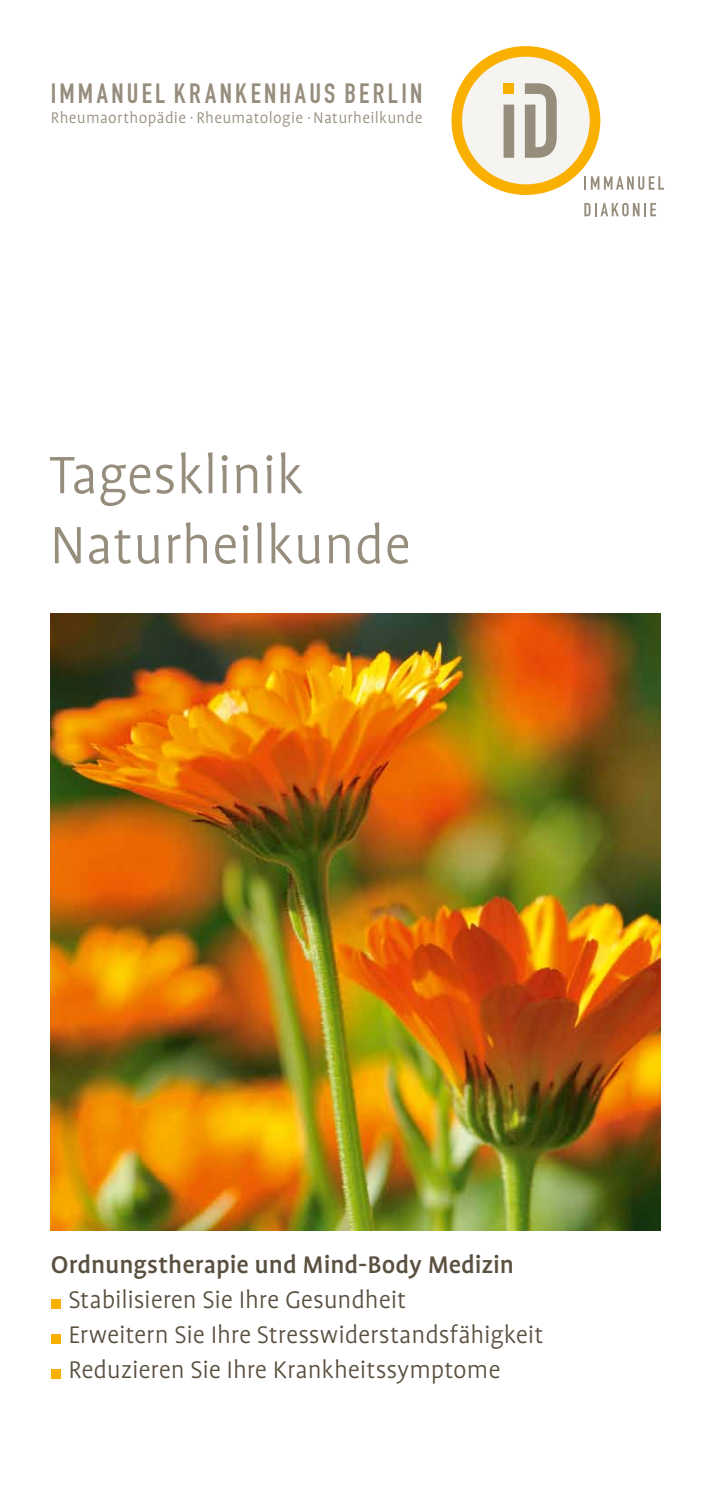
<style>
.page{position:relative;width:709px;height:1489px;background:#fff}
.page>*{position:absolute;margin:0;border:0;box-sizing:border-box;transform-origin:0 0}
.t1{font:300 60px/70px "Profile";color:#968d7d}
.t2{font:300 27.5px/35px "Profile";letter-spacing:-.005em;color:#5a5040}
.t3{font:500 27.5px "Profile";color:#5a5040}
.t4{font:27.5px "DIN Engschrift Alternate";letter-spacing:.125em;color:#968d7d}
.t5{font:300 17.5px "Profile";letter-spacing:.02em;color:#968d7d}
</style>
<div class="page">
<svg style="left:622px;top:203px;width:6px;height:13px"></svg>
<svg style="left:584px;top:203px;width:42px;height:13px"></svg>
<svg style="left:633px;top:203px;width:23px;height:13px"></svg>
<svg style="left:584px;top:176px;width:80px;height:14px"></svg>
<div style="left:451px;top:46px;width:149px;height:149px;background:#f9b000;border-radius:50%"></div>
<div style="left:462px;top:57px;width:127px;height:127px;background:#f5f4f1;border-radius:50%"></div>
<svg style="left:503px;top:83px;width:53px;height:75px"></svg>
<div style="left:503px;top:83px;width:11px;height:11px;background:#f9b000"></div>
<img style="left:51px;top:613px;width:609px;height:617px">
<div style="left:51px;top:1298px;width:9px;height:10px;background:#f9b000"></div>
<div style="left:51px;top:1333px;width:9px;height:10px;background:#f9b000"></div>
<div style="left:51px;top:1368px;width:9px;height:10px;background:#f9b000"></div>
<p class="t4" style="left:51px;top:77px;width:373px">IMMANUEL KRANKENHAUS BERLIN</p>
<p class="t5" style="left:51px;top:108px;width:373px">Rheumaorthopädie · Rheumatologie · Naturheilkunde</p>
<h1 class="t1" style="left:50px;top:440px;width:362px">Tagesklinik<br>Naturheilkunde</h1>
<p class="t3" style="left:51px;top:1250px;width:464px">Ordnungstherapie und Mind-Body Medizin</p>
<p class="t2" style="left:68px;top:1282px;width:476px">Stabilisieren Sie Ihre Gesundheit<br>Erweitern Sie Ihre Stresswiderstandsfähigkeit<br>Reduzieren Sie Ihre Krankheitssymptome</p>
</div>
